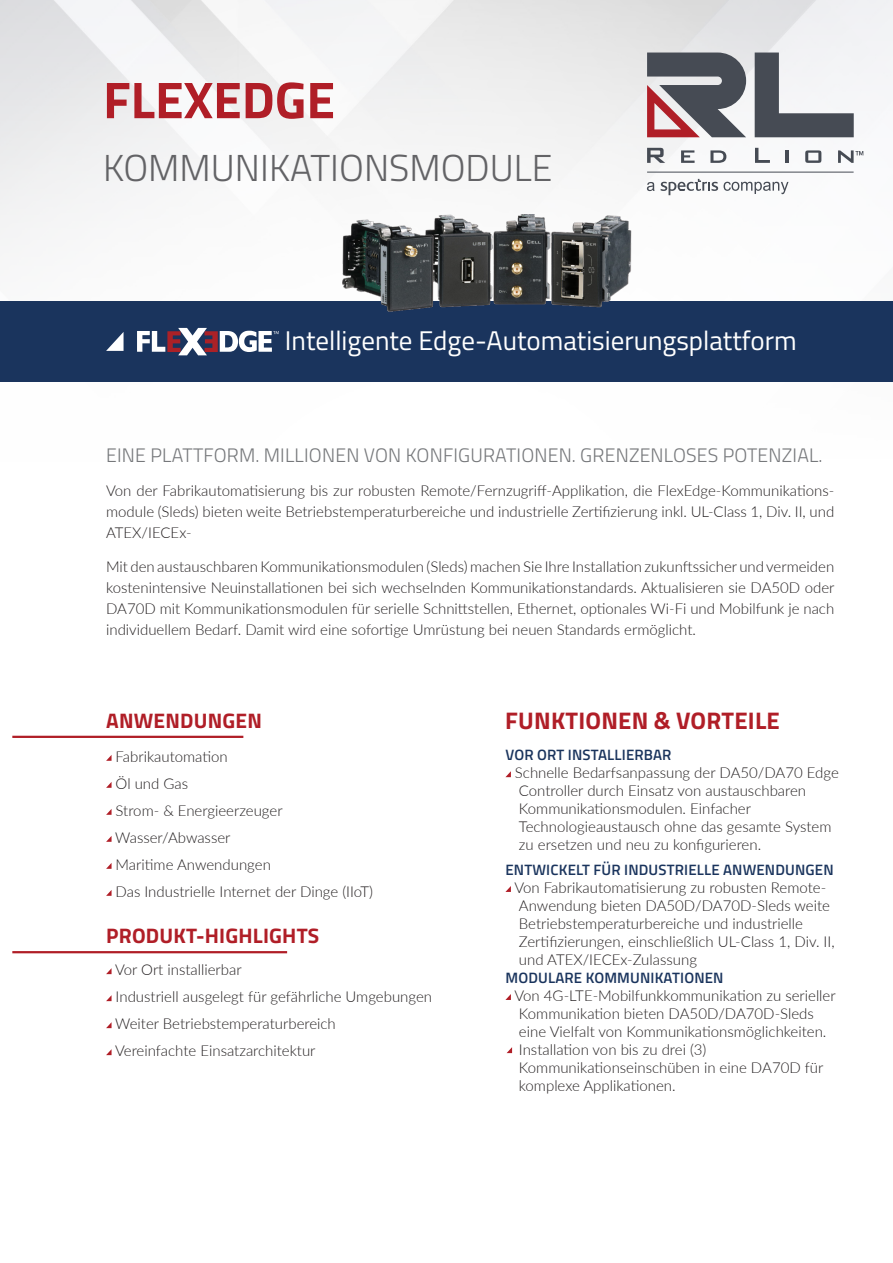
<style>
.page{position:relative;width:893px;height:1263px;background:#fff}
.page>*{position:absolute;margin:0;border:0;box-sizing:border-box;transform-origin:0 0}
.t1{font:700 51.75px "Titillium Web";color:#b01e27}
.t2{font:300 37.5px "Titillium Web";color:#636366}
.t3{font:27px "Titillium Web";color:#fff}
.t4{font:700 24px "Titillium Web";letter-spacing:.01em;color:#b01e27}
.t5{font:700 21px "Titillium Web";letter-spacing:.01em;color:#b01e27}
.t6{font:300 19.5px "Titillium Web";letter-spacing:.01em;color:#76787b}
.t7{font:300 15px/18px "Lato";color:#231f20}
.t8{font:600 15px "Titillium Web";letter-spacing:.01em;color:#1a345d}
</style>
<div class="page">
<img style="left:0;top:0;width:893px;height:246px">
<hr style="left:12px;top:736px;width:231px;height:2px;background:#b01e27">
<hr style="left:12px;top:951px;width:275px;height:2px;background:#b01e27">
<svg style="left:505px;top:771px;width:6px;height:6px"></svg>
<svg style="left:505px;top:886px;width:6px;height:6px"></svg>
<svg style="left:505px;top:994px;width:6px;height:6px"></svg>
<svg style="left:106px;top:968px;width:6px;height:6px"></svg>
<svg style="left:106px;top:995px;width:6px;height:6px"></svg>
<svg style="left:106px;top:1022px;width:6px;height:6px"></svg>
<svg style="left:106px;top:1049px;width:6px;height:6px"></svg>
<svg style="left:106px;top:755px;width:6px;height:6px"></svg>
<svg style="left:106px;top:782px;width:6px;height:6px"></svg>
<svg style="left:106px;top:809px;width:6px;height:6px"></svg>
<svg style="left:106px;top:836px;width:6px;height:6px"></svg>
<svg style="left:106px;top:863px;width:6px;height:6px"></svg>
<svg style="left:106px;top:890px;width:6px;height:6px"></svg>
<div style="left:0;top:301px;width:893px;height:81px;background:#1a345d"></div>
<svg style="left:106px;top:332px;width:18px;height:19px"></svg>
<svg style="left:137px;top:328px;width:142px;height:27px"></svg>
<svg style="left:710px;top:150px;width:16px;height:13px"></svg>
<svg style="left:681px;top:150px;width:14px;height:13px"></svg>
<svg style="left:647px;top:148px;width:18px;height:15px"></svg>
<svg style="left:805px;top:150px;width:16px;height:13px"></svg>
<svg style="left:785px;top:150px;width:3px;height:13px"></svg>
<svg style="left:755px;top:148px;width:15px;height:15px"></svg>
<svg style="left:755px;top:53px;width:99px;height:84px"></svg>
<svg style="left:647px;top:53px;width:99px;height:84px;background:#82737a"></svg>
<svg style="left:724px;top:182px;width:64px;height:12px"></svg>
<svg style="left:647px;top:182px;width:8px;height:9px"></svg>
<svg style="left:661px;top:179px;width:57px;height:16px"></svg>
<hr style="left:647px;top:172px;width:207px;height:1px;background:#464b54">
<svg style="left:838px;top:150px;width:25px;height:13px"></svg>
<img style="left:342px;top:214px;width:291px;height:98px">
<svg style="left:507px;top:1047px;width:5px;height:6px"></svg>
<p class="t1" style="left:103px;top:61px;width:233px">FLEXEDGE</p>
<p class="t2" style="left:103px;top:141px;width:451px">KOMMUNIKATIONSMODULE</p>
<p class="t3" style="left:285px;top:320px;width:513px">Intelligente Edge-Automatisierungsplattform</p>
<p class="t6" style="left:106px;top:441px;width:718px">EINE PLATTFORM. MILLIONEN VON KONFIGURATIONEN. GRENZENLOSES POTENZIAL.</p>
<p class="t7" style="left:106px;top:479px;width:730px;line-height:21px;text-align:justify">Von der Fabrikautomatisierung bis zur robusten Remote/Fernzugriff-Applikation, die FlexEdge-Kommunikations&shy;module (Sleds) bieten weite Betriebstemperaturbereiche und industrielle Zertifizierung inkl. UL-Class 1, Div. II, und ATEX/IECEx-</p>
<p class="t7" style="left:106px;top:556px;width:730px;line-height:21px;text-align:justify">Mit den austauschbaren Kommunikationsmodulen (Sleds) machen Sie Ihre Installation zukunftssicher und vermeiden kostenintensive Neuinstallationen bei sich wechselnden Kommunikationstandards. Aktualisieren sie DA50D oder DA70D mit Kommunikationsmodulen für serielle Schnittstellen, Ethernet, optionales Wi-Fi und Mobilfunk je nach individuellem Bedarf. Damit wird eine sofortige Umrüstung bei neuen Standards ermöglicht.</p>
<p class="t5" style="left:106px;top:704px;width:157px">ANWENDUNGEN</p>
<p class="t4" style="left:505px;top:702px;width:276px">FUNKTIONEN &amp; VORTEILE</p>
<p class="t7" style="left:116px;top:747px;width:114px">Fabrikautomation</p>
<p class="t7" style="left:116px;top:774px;width:74px">Öl und Gas</p>
<p class="t7" style="left:116px;top:801px;width:169px">Strom- &amp; Energieerzeuger</p>
<p class="t7" style="left:115px;top:828px;width:117px">Wasser/Abwasser</p>
<p class="t7" style="left:116px;top:855px;width:157px">Maritime Anwendungen</p>
<p class="t7" style="left:116px;top:882px;width:259px">Das Industrielle Internet der Dinge (IIoT)</p>
<p class="t5" style="left:106px;top:919px;width:215px">PRODUKT-HIGHLIGHTS</p>
<p class="t7" style="left:115px;top:960px;width:128px">Vor Ort installierbar</p>
<p class="t7" style="left:116px;top:987px;width:318px">Industriell ausgelegt für gefährliche Umgebungen</p>
<p class="t7" style="left:115px;top:1014px;width:222px">Weiter Betriebstemperaturbereich</p>
<p class="t7" style="left:115px;top:1041px;width:202px">Vereinfachte Einsatzarchitektur</p>
<p class="t8" style="left:505px;top:744px;width:167px">VOR ORT INSTALLIERBAR</p>
<p class="t7" style="left:515px;top:763px;width:325px">Schnelle Bedarfsanpassung der DA50/DA70 Edge Controller durch Einsatz von austauschbaren Kommunikationsmodulen. Einfacher Technologieaustausch ohne das gesamte System zu ersetzen und neu zu konfigurieren.</p>
<p class="t8" style="left:505px;top:858px;width:330px">ENTWICKELT FÜR INDUSTRIELLE ANWENDUNGEN</p>
<p class="t7" style="left:514px;top:878px;width:322px">Von Fabrikautomatisierung zu robusten Remote-Anwendung bieten DA50D/DA70D-Sleds weite Betriebstemperaturbereiche und industrielle Zertifizierungen, einschließlich UL-Class 1, Div. II, und ATEX/IECEx-Zulassung</p>
<p class="t8" style="left:505px;top:966px;width:219px">MODULARE KOMMUNIKATIONEN</p>
<p class="t7" style="left:514px;top:986px;width:323px">Von 4G-LTE-Mobilfunkkommunikation zu serieller Kommunikation bieten DA50D/DA70D-Sleds eine Vielfalt von Kommunikationsmöglichkeiten.<br>Installation von bis zu drei (3)<br>Kommunikationseinschüben in eine DA70D für komplexe Applikationen.</p>
</div>
